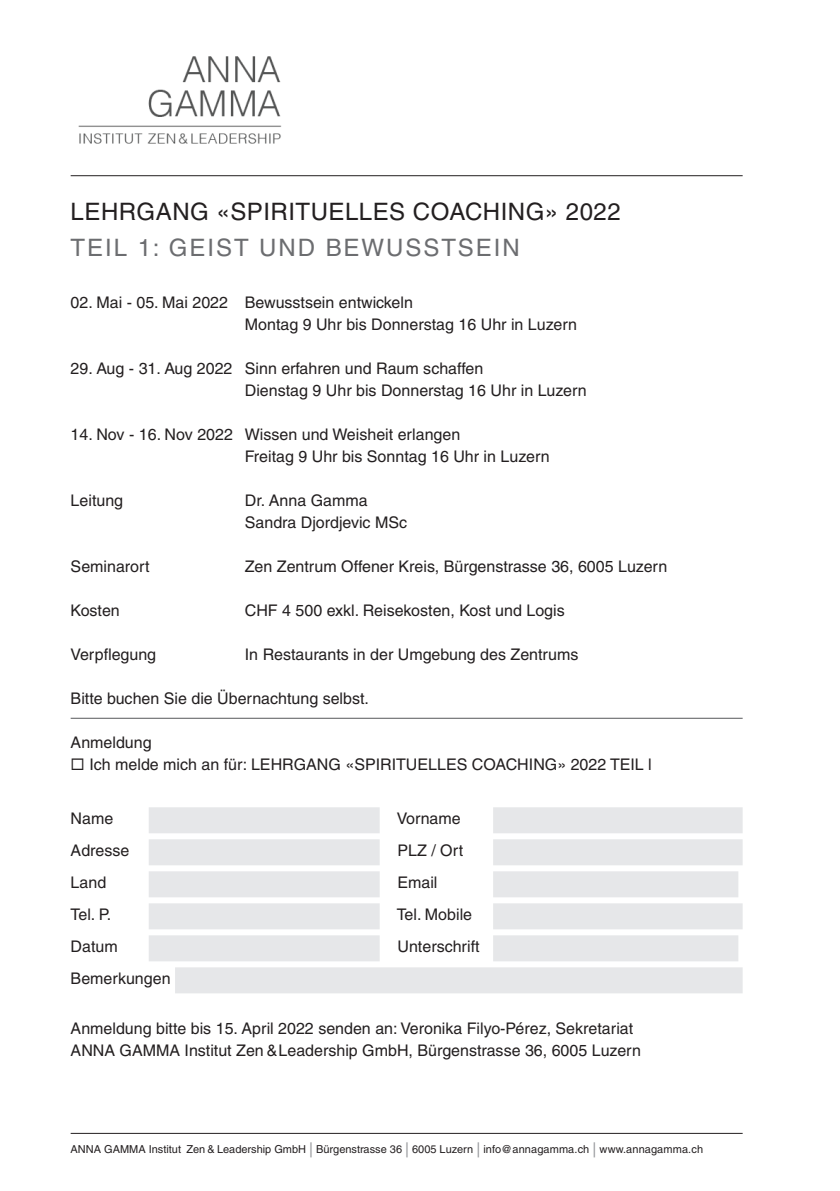
<style>
.page{position:relative;width:840px;height:1191px;background:#fff}
.page>*{position:absolute;margin:0;border:0;box-sizing:border-box;transform-origin:0 0}
._02_Lauftext-Titel{font:24px "Helvetica LT Pro";letter-spacing:.02em;color:#231f20}
._03_Lauftext-Subtite{font:24px "Helvetica LT Pro";letter-spacing:.08em;color:#6c6d70}
._01_Lauftext{font:16px/22px "Helvetica LT Pro";color:#231f20}
.t1{font:11px "Helvetica LT Pro";color:#231f20}
.s1{font-size:15px;color:#939598}
</style>
<div class="page">
<img style="left:78px;top:56px;width:204px;height:88px">
<hr style="left:71px;top:1133px;width:671px;height:1px;background:#231f20">
<hr style="left:71px;top:175px;width:671px;height:1px;background:#231f20">
<hr style="left:71px;top:717px;width:671px;height:1px;background:#57585a">
<div style="left:149px;top:807px;width:230px;height:26px;background:#e6e7e9"></div>
<div style="left:493px;top:807px;width:249px;height:26px;background:#e6e7e9"></div>
<div style="left:149px;top:839px;width:230px;height:26px;background:#e6e7e9"></div>
<div style="left:493px;top:839px;width:249px;height:26px;background:#e6e7e9"></div>
<div style="left:149px;top:871px;width:230px;height:26px;background:#e6e7e9"></div>
<div style="left:493px;top:871px;width:245px;height:26px;background:#e6e7e9"></div>
<div style="left:149px;top:903px;width:230px;height:26px;background:#e6e7e9"></div>
<div style="left:493px;top:903px;width:249px;height:26px;background:#e6e7e9"></div>
<div style="left:149px;top:935px;width:230px;height:26px;background:#e6e7e9"></div>
<div style="left:493px;top:935px;width:245px;height:26px;background:#e6e7e9"></div>
<div style="left:175px;top:967px;width:567px;height:26px;background:#e6e7e9"></div>
<p class="_02_Lauftext-Titel" style="left:71px;top:198px;width:551px">LEHRGANG «SPIRITUELLES COACHING» 2022</p>
<p class="_03_Lauftext-Subtite" style="left:71px;top:234px;width:450px">TEIL 1: GEIST UND BEWUSSTSEIN</p>
<p class="_01_Lauftext" style="left:71px;top:291px;width:343px">02. Mai - 05. Mai 2022 Bewusstsein entwickeln</p>
<p class="_01_Lauftext" style="left:245px;top:313px;width:333px">Montag 9 Uhr bis Donnerstag 16 Uhr in Luzern</p>
<p class="_01_Lauftext" style="left:71px;top:357px;width:414px">29. Aug - 31. Aug 2022 Sinn erfahren und Raum schaffen</p>
<p class="_01_Lauftext" style="left:245px;top:379px;width:343px">Dienstag 9 Uhr bis Donnerstag 16 Uhr in Luzern</p>
<p class="_01_Lauftext" style="left:71px;top:423px;width:391px">14. Nov - 16. Nov 2022 Wissen und Weisheit erlangen</p>
<p class="_01_Lauftext" style="left:245px;top:445px;width:306px">Freitag 9 Uhr bis Sonntag 16 Uhr in Luzern</p>
<p class="_01_Lauftext" style="left:71px;top:489px;width:54px">Leitung</p>
<p class="_01_Lauftext" style="left:245px;top:489px;width:124px">Dr. Anna Gamma</p>
<p class="_01_Lauftext" style="left:245px;top:511px;width:164px">Sandra Djordjevic MSc</p>
<p class="_01_Lauftext" style="left:71px;top:555px;width:80px">Seminarort</p>
<p class="_01_Lauftext" style="left:245px;top:555px;width:423px">Zen Zentrum Offener Kreis, Bürgenstrasse 36, 6005 Luzern</p>
<p class="_01_Lauftext" style="left:71px;top:599px;width:51px">Kosten</p>
<p class="_01_Lauftext" style="left:245px;top:599px;width:321px">CHF 4 500 exkl. Reisekosten, Kost und Logis</p>
<p class="_01_Lauftext" style="left:71px;top:643px;width:87px">Verpflegung</p>
<p class="_01_Lauftext" style="left:245px;top:643px;width:335px">In Restaurants in der Umgebung des Zentrums</p>
<p class="_01_Lauftext" style="left:71px;top:687px;width:300px">Bitte buchen Sie die Übernachtung selbst.</p>
<p class="_01_Lauftext" style="left:71px;top:731px;width:82px">Anmeldung</p>
<p class="_01_Lauftext" style="left:71px;top:753px;width:582px">◻ Ich melde mich an für: LEHRGANG «SPIRITUELLES COACHING» 2022 TEIL l</p>
<p class="_01_Lauftext" style="left:71px;top:807px;width:44px">Name</p>
<p class="_01_Lauftext" style="left:396px;top:807px;width:66px">Vorname</p>
<p class="_01_Lauftext" style="left:71px;top:839px;width:60px">Adresse</p>
<p class="_01_Lauftext" style="left:397px;top:839px;width:67px">PLZ / Ort</p>
<p class="_01_Lauftext" style="left:71px;top:871px;width:37px">Land</p>
<p class="_01_Lauftext" style="left:397px;top:871px;width:41px">Email</p>
<p class="_01_Lauftext" style="left:71px;top:903px;width:42px">Tel. P.</p>
<p class="_01_Lauftext" style="left:396px;top:903px;width:77px">Tel. Mobile</p>
<p class="_01_Lauftext" style="left:71px;top:935px;width:49px">Datum</p>
<p class="_01_Lauftext" style="left:397px;top:935px;width:84px">Unterschrift</p>
<p class="_01_Lauftext" style="left:71px;top:967px;width:101px">Bemerkungen</p>
<p class="_01_Lauftext" style="left:71px;top:1017px;width:571px">Anmeldung bitte bis 15. April 2022 senden an: Veronika Filyo-Pérez, Sekretariat<br>ANNA GAMMA Institut Zen &amp; Leadership GmbH, Bürgenstrasse 36, 6005 Luzern</p>
<p class="t1" style="left:71px;top:1142px;width:633px">ANNA GAMMA Institut Zen &amp; Leadership GmbH <span class="s1">|</span> Bürgenstrasse 36 <span class="s1">|</span> 6005 Luzern <span class="s1">|</span> info@annagamma.ch <span class="s1">|</span> www.annagamma.ch</p>
</div>
